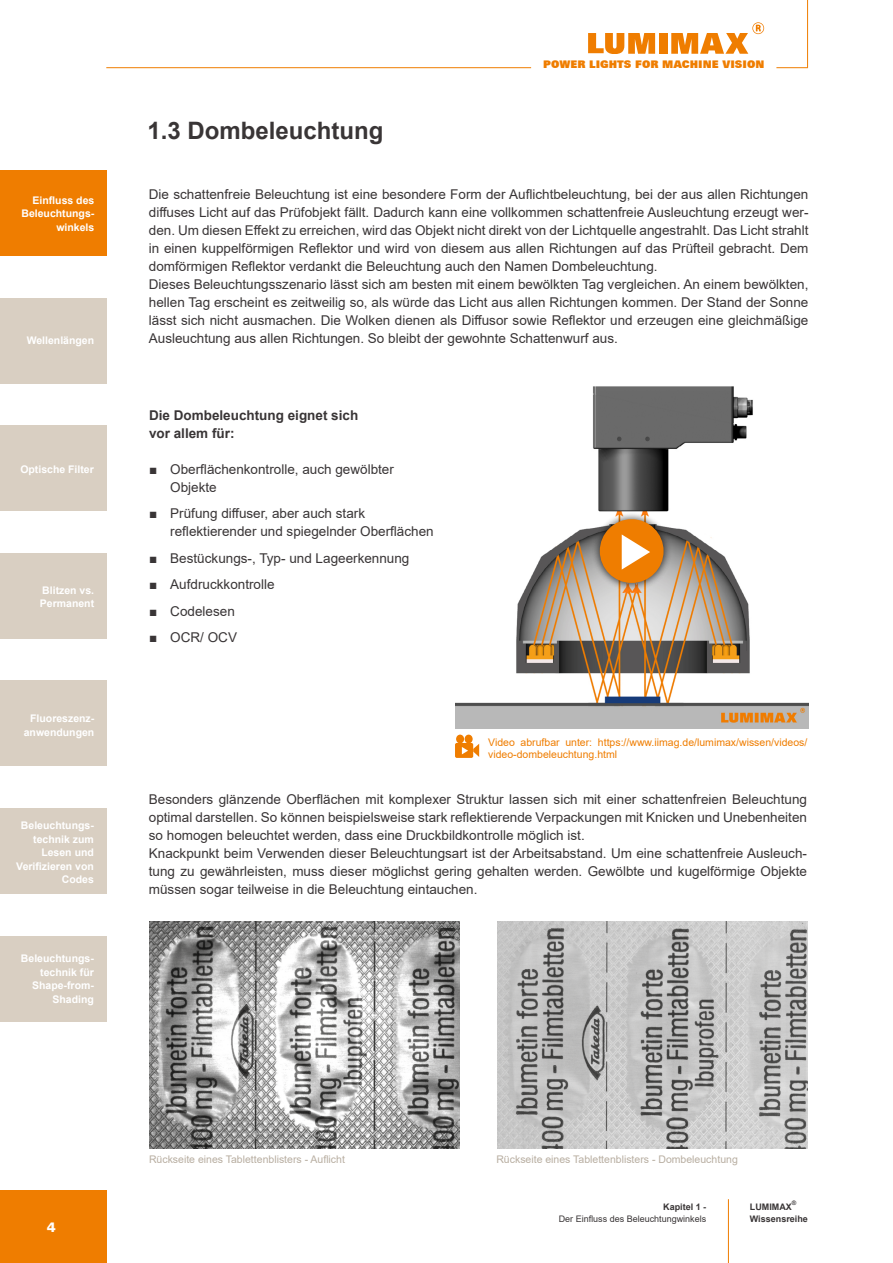
<style>
.page{position:relative;width:893px;height:1263px;background:#fff}
.page>*{position:absolute;margin:0;border:0;box-sizing:border-box;transform-origin:0 0}
.t1{font:700 24px "Arial";color:#393536}
.t2{font:13.5px/18px "Arial";color:#393536}
.t3{font:700 13.5px/18px "Arial";color:#393536}
.t4{font:900 13.5px "Zurich BT";color:#fff}
.t5{font:700 10.5px/13.5px "Arial";color:#fff;text-align:right}
.t6{font:10.5px/12px "Arial";color:#ef7d00}
.t7{font:10.5px "Arial";color:#b8aea1}
.t8{font:900 10.5px "Zurich BT";color:#ef7d00}
.t9{font:9px "Arial";color:#393536}
.t10{font:700 9px "Arial";color:#393536}
.t11{font:700 6.15px "Arial";color:#393536}
</style>
<div class="page">
<div style="left:0;top:1191px;width:106px;height:72px;background:#ef7d00"></div>
<div style="left:0;top:170px;width:106px;height:85px;background:#ef7d00"></div>
<div style="left:0;top:298px;width:106px;height:85px;background:#d9cfc2"></div>
<div style="left:0;top:426px;width:106px;height:85px;background:#d9cfc2"></div>
<div style="left:0;top:553px;width:106px;height:85px;background:#d9cfc2"></div>
<div style="left:0;top:681px;width:106px;height:85px;background:#d9cfc2"></div>
<div style="left:0;top:809px;width:106px;height:85px;background:#d9cfc2"></div>
<svg style="left:588px;top:33px;width:67px;height:20px"></svg>
<div style="left:659px;top:33px;width:8px;height:20px;background:#ef7d00"></div>
<svg style="left:671px;top:22px;width:93px;height:31px"></svg>
<hr style="left:728px;top:1199px;width:1px;height:64px;background:#ef7d00">
<hr style="left:106px;top:67px;width:425px;height:1px;background:#ef7d00">
<hr style="left:776px;top:67px;width:32px;height:1px;background:#ef7d00">
<hr style="left:807px;top:0;width:1px;height:68px;background:#ef7d00">
<div style="left:0;top:936px;width:106px;height:85px;background:#d9cfc2"></div>
<img style="left:455px;top:386px;width:353px;height:342px">
<img style="left:497px;top:922px;width:310px;height:226px">
<img style="left:149px;top:922px;width:310px;height:226px">
<div style="left:455px;top:743px;width:18px;height:15px;background:#ef7d00;border-radius:2px"></div>
<svg style="left:462px;top:744px;width:17px;height:13px"></svg>
<div style="left:465px;top:735px;width:8px;height:8px;background:#ef7d00;border-radius:50%"></div>
<div style="left:456px;top:735px;width:8px;height:8px;background:#ef7d00;border-radius:50%"></div>
<div style="left:592px;top:511px;width:79px;height:80px;background:#000;opacity:.35"></div>
<div style="left:600px;top:519px;width:64px;height:64px;background:#ef7d00;border-radius:50%"></div>
<svg style="left:622px;top:534px;width:28px;height:36px"></svg>
<p class="t5" style="left:21px;top:194px;width:74px">Einfluss des<br>Beleuchtungs&shy;winkels</p>
<p class="t5" style="left:27px;top:334px;width:69px">Wellenlängen</p>
<p class="t5" style="left:20px;top:463px;width:75px">Optische Filter</p>
<p class="t5" style="left:40px;top:583px;width:56px;text-align:left">Blitzen vs.<br>Permanent</p>
<p class="t5" style="left:24px;top:712px;width:72px">Fluoreszenz&shy;anwendungen</p>
<p class="t5" style="left:16px;top:819px;width:79px">Beleuchtungs&shy;technik zum<br>Lesen und<br>Verifizieren von<br>Codes</p>
<p class="t5" style="left:21px;top:952px;width:74px">Beleuchtungs&shy;technik für<br>Shape-from-<br>Shading</p>
<h1 class="t1" style="left:147px;top:113px;width:238px">1.3 Dombeleuchtung</h1>
<p class="t8" style="left:543px;top:58px;width:223px">POWER LIGHTS FOR MACHINE VISION</p>
<p class="t2" style="left:149px;top:185px;width:661px">Die schattenfreie Beleuchtung ist eine besondere Form der Auflichtbeleuchtung, bei der aus allen Richtungen diffuses Licht auf das Prüfobjekt fällt. Dadurch kann eine vollkommen schattenfreie Ausleuchtung erzeugt wer&shy;den. Um diesen Effekt zu erreichen, wird das Objekt nicht direkt von der Lichtquelle angestrahlt. Das Licht strahlt in einen kuppelförmigen Reflektor und wird von diesem aus allen Richtungen auf das Prüfteil gebracht. Dem domförmigen Reflektor verdankt die Beleuchtung auch den Namen Dombeleuchtung.<br>Dieses Beleuchtungsszenario lässt sich am besten mit einem bewölkten Tag vergleichen. An einem bewölkten, hellen Tag erscheint es zeitweilig so, als würde das Licht aus allen Richtungen kommen. Der Stand der Sonne lässt sich nicht ausmachen. Die Wolken dienen als Diffusor sowie Reflektor und erzeugen eine gleichmäßige Ausleuchtung aus allen Richtungen. So bleibt der gewohnte Schattenwurf aus.</p>
<p class="t3" style="left:149px;top:406px;width:211px">Die Dombeleuchtung eignet sich vor allem für:</p>
<p class="t2" style="left:170px;top:460px;width:225px;text-indent:-21px">■ Oberflächenkontrolle, auch gewölbter<br>Objekte</p>
<p class="t2" style="left:170px;top:504px;width:265px;text-indent:-21px">■ Prüfung diffuser, aber auch stark reflektierender und spiegelnder Oberflächen</p>
<p class="t2" style="left:149px;top:549px;width:262px">■ Bestückungs-, Typ- und Lageerkennung</p>
<p class="t2" style="left:149px;top:575px;width:127px">■ Aufdruckkontrolle</p>
<p class="t2" style="left:149px;top:602px;width:87px">■ Codelesen</p>
<p class="t2" style="left:149px;top:628px;width:90px">■ OCR/ OCV</p>
<p class="t6" style="left:488px;top:736px;width:321px">Video abrufbar unter: https://www.iimag.de/lumimax/wissen/videos/ video-dombeleuchtung.html</p>
<p class="t2" style="left:149px;top:790px;width:660px">Besonders glänzende Oberflächen mit komplexer Struktur lassen sich mit einer schattenfreien Beleuchtung optimal darstellen. So können beispielsweise stark reflektierende Verpackungen mit Knicken und Unebenheiten so homogen beleuchtet werden, dass eine Druckbildkontrolle möglich ist.<br>Knackpunkt beim Verwenden dieser Beleuchtungsart ist der Arbeitsabstand. Um eine schattenfreie Ausleuch&shy;tung zu gewährleisten, muss dieser möglichst gering gehalten werden. Gewölbte und kugelförmige Objekte müssen sogar teilweise in die Beleuchtung eintauchen.</p>
<p class="t4" style="left:47px;top:1219px;width:10px">4</p>
<p class="t7" style="left:149px;top:1152px;width:197px">Rückseite eines Tablettenblisters - Auflicht</p>
<p class="t7" style="left:496px;top:1152px;width:243px">Rückseite eines Tablettenblisters - Dombeleuchtung</p>
<p class="t10" style="left:663px;top:1201px;width:45px">Kapitel 1 -</p>
<p class="t9" style="left:559px;top:1213px;width:149px">Der Einfluss des Beleuchtungwinkels</p>
<p class="t11" style="left:792px;top:1199px;width:6px">®</p>
<p class="t10" style="left:750px;top:1213px;width:59px">Wissensreihe</p>
<p class="t10" style="left:750px;top:1201px;width:43px">LUMIMAX</p>
</div>
